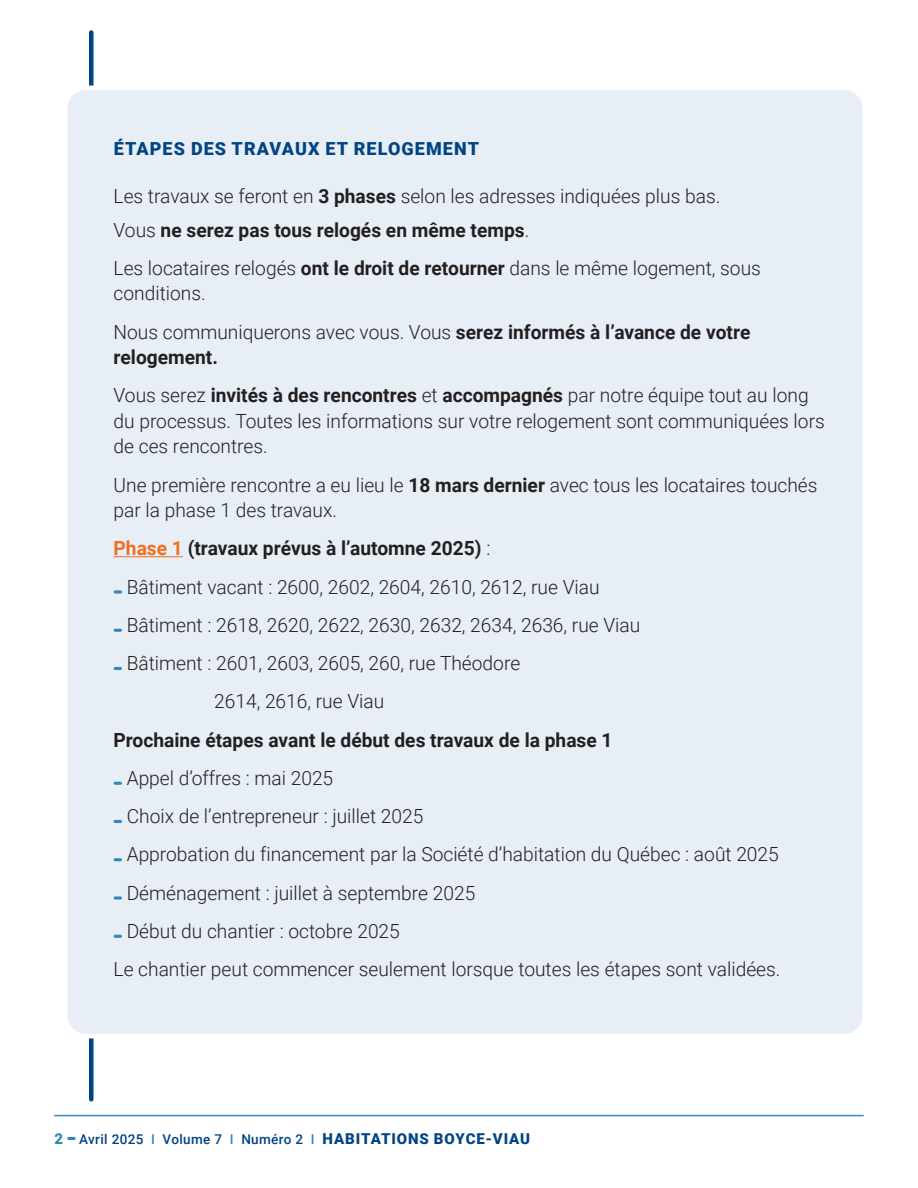
<style>
.page{position:relative;width:918px;height:1188px;background:#fff}
.page>*{position:absolute;margin:0;border:0;box-sizing:border-box;transform-origin:0 0}
.t1{font:300 19.5px/25.5px "Roboto";color:#231f20}
.t2{font:700 19.5px/25.5px "Roboto";color:#231f20}
.t3{font:900 18px "Roboto";letter-spacing:.06em;color:#014484}
.t4{font:500 13.5px "Roboto";letter-spacing:.025em;color:#014484}
.s1{font-weight:700}
.s2{font-weight:300}
.s3{color:#f36e21}
.s4{font-weight:900;font-size:15px;color:#3287ba}
.s5{color:#3287ba}
.s6{font-weight:900;font-size:15px}
</style>
<div class="page">
<div style="left:89px;top:32px;width:5px;height:1067px;background:#014484"></div>
<div style="left:65px;top:88px;width:800px;height:948px;background:#e7eef5;border-radius:20px"></div>
<div style="left:63px;top:86px;width:804px;height:952px;border:4px solid #fff;border-radius:20px"></div>
<svg style="left:69px;top:1137px;width:5px;height:3px"></svg>
<hr style="left:55px;top:1115px;width:808px;height:1px;background:#3889be">
<hr style="left:114px;top:556px;width:69px;height:1px;background:#f36e21">
<svg style="left:115px;top:590px;width:5px;height:4px"></svg>
<svg style="left:115px;top:629px;width:5px;height:3px"></svg>
<svg style="left:115px;top:667px;width:5px;height:3px"></svg>
<svg style="left:115px;top:782px;width:5px;height:3px"></svg>
<svg style="left:115px;top:820px;width:5px;height:3px"></svg>
<svg style="left:115px;top:858px;width:5px;height:3px"></svg>
<svg style="left:115px;top:896px;width:5px;height:4px"></svg>
<svg style="left:115px;top:935px;width:5px;height:3px"></svg>
<p class="t3" style="left:114px;top:136px;width:367px">ÉTAPES DES TRAVAUX ET RELOGEMENT</p>
<p class="t1" style="left:114px;top:178px;width:608px;line-height:34px">Les travaux se feront en <span class="s1">3 phases</span> selon les adresses indiquées plus bas.<br>Vous <span class="s1">ne serez pas tous relogés en même temps</span>.</p>
<p class="t1" style="left:114px;top:254px;width:649px">Les locataires relogés <span class="s1">ont le droit de retourner</span> dans le même logement, sous conditions.</p>
<p class="t2" style="left:114px;top:318px;width:638px"><span class="s2">Nous communiquerons avec vous. Vous</span> serez informés à l’avance de votre relogement.</p>
<p class="t1" style="left:114px;top:382px;width:713px">Vous serez <span class="s1">invités à des rencontres</span> et <span class="s1">accompagnés</span> par notre équipe tout au long du processus. Toutes les informations sur votre relogement sont communiquées lors de ces rencontres.</p>
<p class="t1" style="left:114px;top:471px;width:706px">Une première rencontre a eu lieu le <span class="s1">18 mars dernier</span> avec tous les locataires touchés par la phase 1 des travaux.</p>
<p class="t2" style="left:114px;top:535px;width:378px"><span class="s3">Phase 1</span> (travaux prévus à l’automne 2025) <span class="s2">:</span></p>
<p class="t1" style="left:127px;top:573px;width:474px">Bâtiment vacant : 2600, 2602, 2604, 2610, 2612, rue Viau</p>
<p class="t1" style="left:127px;top:611px;width:515px">Bâtiment : 2618, 2620, 2622, 2630, 2632, 2634, 2636, rue Viau</p>
<p class="t1" style="left:127px;top:650px;width:395px">Bâtiment : 2601, 2603, 2605, 260, rue Théodore</p>
<p class="t1" style="left:214px;top:688px;width:172px">2614, 2616, rue Viau</p>
<p class="t2" style="left:114px;top:726px;width:501px">Prochaine étapes avant le début des travaux de la phase 1</p>
<p class="t1" style="left:127px;top:764px;width:208px">Appel d’offres : mai 2025</p>
<p class="t1" style="left:127px;top:803px;width:298px">Choix de l’entrepreneur : juillet 2025</p>
<p class="t1" style="left:127px;top:841px;width:654px">Approbation du financement par la Société d’habitation du Québec : août 2025</p>
<p class="t1" style="left:127px;top:879px;width:350px">Déménagement : juillet à septembre 2025</p>
<p class="t1" style="left:127px;top:917px;width:275px">Début du chantier : octobre 2025</p>
<p class="t1" style="left:114px;top:956px;width:668px">Le chantier peut commencer seulement lorsque toutes les étapes sont validées.</p>
<p class="t4" style="left:54px;top:1130px;width:477px"><span class="s4">2</span> Avril 2025 <span class="s5">I</span> Volume 7 <span class="s5">I</span> Numéro 2 <span class="s5">I</span> <span class="s6">HABITATIONS BOYCE-VIAU</span></p>
</div>
